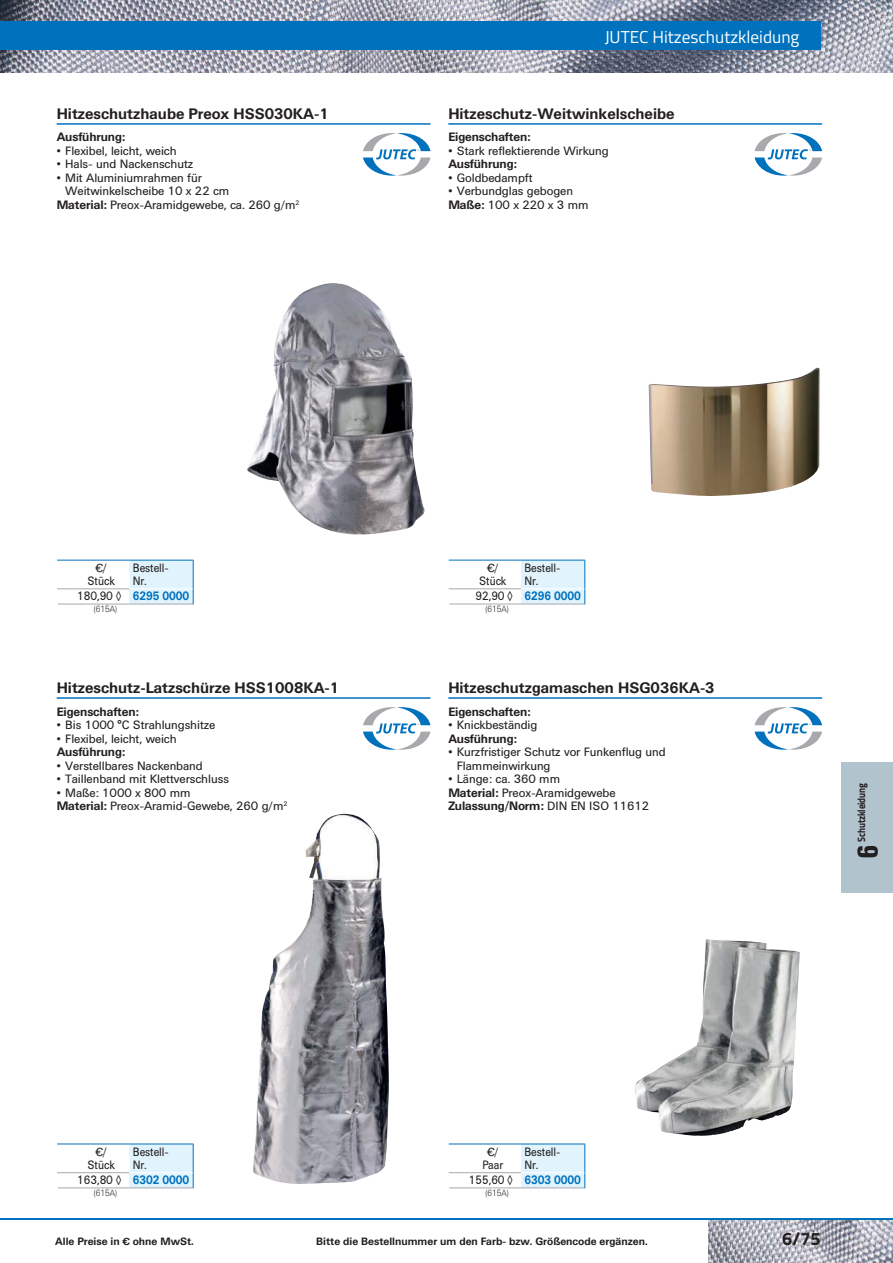
<style>
.page{position:relative;width:893px;height:1263px;background:#fff}
.page>*{position:absolute;margin:0;border:0;box-sizing:border-box;transform-origin:0 0}
.t1{font:700 28.5px "Univers Condp 67";color:#231f20}
.t2{font:700 18px "Titillium Web";color:#231f20}
.t3{font:17.25px "Titillium Web";color:#fff}
.t4{font:700 15px "Universdp 65";color:#231f20}
.t5{font:12px/13.5px "Universdp 55";letter-spacing:-.01em;color:#231f20}
.t6{font:700 12px "Universdp 65";letter-spacing:-.01em;color:#231f20}
.t7{font:12px "Universdp 55";letter-spacing:-.01em;color:#231f20;scale:.9 1}
.t8{font:700 12px "Universdp 65";letter-spacing:-.01em;color:#0071bc;scale:.9 1}
.t9{font:700 10.65px "Titillium Web";letter-spacing:-.02em;color:#231f20;scale:.85 1}
.t10{font:700 10.5px "Universdp 65";color:#231f20}
.t11{font:300 9px "Universdp 45";letter-spacing:-.01em;color:#231f20;scale:.9 1}
.s1{font-family:"Universdp 65";font-weight:700}
.s2{font-family:"Universdp 55";font-weight:400;color:#231f20}
.s3{font-family:"Universdp 55";font-weight:400}
</style>
<div class="page">
<img style="left:0;top:0;width:893px;height:72px">
<img style="left:708px;top:1220px;width:185px;height:43px">
<hr style="left:0;top:1218px;width:893px;height:2px;background:#0071bc">
<div style="left:842px;top:762px;width:51px;height:130px;background:#b1c4ce"></div>
<div style="left:129px;top:560px;width:64px;height:29px;background:#e1f4fd"></div>
<div style="left:129px;top:589px;width:64px;height:15px;background:#e1f4fd"></div>
<hr style="left:129px;top:604px;width:64px;height:1px;background:#a7a9ac">
<hr style="left:58px;top:604px;width:71px;height:1px;background:#a7a9ac">
<hr style="left:57px;top:560px;width:72px;height:1px;background:#0071bc">
<hr style="left:57px;top:588px;width:72px;height:1px;background:#a7a9ac">
<hr style="left:129px;top:560px;width:64px;height:1px;background:#0071bc">
<svg style="left:193px;top:560px;width:1px;height:44px"></svg>
<hr style="left:129px;top:588px;width:64px;height:1px;background:#fff">
<img style="left:247px;top:283px;width:178px;height:252px">
<div style="left:521px;top:560px;width:64px;height:29px;background:#e1f4fd"></div>
<div style="left:521px;top:589px;width:64px;height:15px;background:#e1f4fd"></div>
<hr style="left:521px;top:604px;width:63px;height:1px;background:#a7a9ac">
<hr style="left:449px;top:604px;width:72px;height:1px;background:#a7a9ac">
<hr style="left:449px;top:560px;width:72px;height:1px;background:#0071bc">
<hr style="left:449px;top:588px;width:72px;height:1px;background:#a7a9ac">
<hr style="left:521px;top:560px;width:63px;height:1px;background:#0071bc">
<svg style="left:584px;top:560px;width:1px;height:44px"></svg>
<hr style="left:521px;top:588px;width:63px;height:1px;background:#fff">
<hr style="left:57px;top:123px;width:373px;height:2px;background:#0071bc">
<svg style="left:363px;top:133px;width:67px;height:43px"></svg>
<hr style="left:448px;top:123px;width:374px;height:2px;background:#0071bc">
<svg style="left:755px;top:133px;width:67px;height:43px"></svg>
<img style="left:648px;top:368px;width:172px;height:128px">
<div style="left:129px;top:1144px;width:64px;height:29px;background:#e1f4fd"></div>
<div style="left:129px;top:1173px;width:64px;height:15px;background:#e1f4fd"></div>
<hr style="left:129px;top:1187px;width:64px;height:1px;background:#a7a9ac">
<hr style="left:58px;top:1187px;width:71px;height:1px;background:#a7a9ac">
<hr style="left:57px;top:1143px;width:72px;height:1px;background:#0071bc">
<hr style="left:57px;top:1172px;width:72px;height:1px;background:#a7a9ac">
<hr style="left:129px;top:1143px;width:64px;height:1px;background:#0071bc">
<svg style="left:193px;top:1143px;width:1px;height:45px"></svg>
<hr style="left:129px;top:1172px;width:64px;height:1px;background:#fff">
<div style="left:521px;top:1144px;width:64px;height:29px;background:#e1f4fd"></div>
<div style="left:521px;top:1173px;width:64px;height:15px;background:#e1f4fd"></div>
<hr style="left:521px;top:1187px;width:63px;height:1px;background:#a7a9ac">
<hr style="left:449px;top:1187px;width:72px;height:1px;background:#a7a9ac">
<hr style="left:449px;top:1143px;width:72px;height:1px;background:#0071bc">
<hr style="left:449px;top:1172px;width:72px;height:1px;background:#a7a9ac">
<hr style="left:521px;top:1143px;width:63px;height:1px;background:#0071bc">
<svg style="left:584px;top:1143px;width:1px;height:45px"></svg>
<hr style="left:521px;top:1172px;width:63px;height:1px;background:#fff">
<img style="left:253px;top:814px;width:136px;height:370px">
<hr style="left:57px;top:697px;width:373px;height:2px;background:#0071bc">
<svg style="left:363px;top:707px;width:67px;height:43px"></svg>
<hr style="left:448px;top:697px;width:374px;height:2px;background:#0071bc">
<svg style="left:755px;top:707px;width:67px;height:43px"></svg>
<img style="left:635px;top:939px;width:165px;height:197px">
<div style="left:0;top:21px;width:821px;height:29px;background:#0071bc"></div>
<p class="t4" style="left:57px;top:108px;width:274px">Hitzeschutzhaube Preox HSS030KA-1</p>
<p class="t6" style="left:57px;top:132px;width:70px">Ausführung:</p>
<p class="t5" style="left:57px;top:145px;width:122px">• Flexibel, leicht, weich</p>
<p class="t5" style="left:57px;top:159px;width:138px">• Hals- und Nackenschutz</p>
<p class="t5" style="left:57px;top:172px;width:147px">• Mit Aluminiumrahmen für</p>
<p class="t5" style="left:65px;top:186px;width:166px">Weitwinkelscheibe 10 x 22 cm</p>
<p class="t5" style="left:57px;top:199px;width:244px"><span class="s1">Material:</span> Preox-Aramidgewebe, ca. 260 g/m<sup>2</sup></p>
<h3 class="t3" style="left:605px;top:23px;width:196px">JUTEC Hitzeschutzkleidung</h3>
<p class="t4" style="left:448px;top:108px;width:228px">Hitzeschutz-Weitwinkelscheibe</p>
<p class="t6" style="left:448px;top:132px;width:84px">Eigenschaften:</p>
<p class="t5" style="left:448px;top:145px;width:162px">• Stark reflektierende Wirkung</p>
<p class="t6" style="left:448px;top:159px;width:70px">Ausführung:</p>
<p class="t5" style="left:448px;top:172px;width:86px">• Goldbedampft</p>
<p class="t5" style="left:448px;top:186px;width:142px">• Verbundglas gebogen<br><span class="s1">Maße:</span> 100 x 220 x 3 mm</p>
<p class="t7" style="left:95px;top:563px;width:14px">€/</p>
<p class="t7" style="left:133px;top:563px;width:41px">Bestell-</p>
<p class="t7" style="left:88px;top:576px;width:32px">Stück</p>
<p class="t7" style="left:133px;top:576px;width:17px">Nr.</p>
<p class="t8" style="left:77px;top:591px;width:126px"><span class="s2">180,90 ◊</span> 6295 0000</p>
<p class="t11" style="left:93px;top:606px;width:28px">(615A)</p>
<p class="t4" style="left:57px;top:682px;width:284px">Hitzeschutz-Latzschürze HSS1008KA-1</p>
<p class="t6" style="left:57px;top:707px;width:84px">Eigenschaften:</p>
<p class="t5" style="left:57px;top:719px;width:160px">• Bis 1000 °C Strahlungshitze</p>
<p class="t5" style="left:57px;top:733px;width:122px">• Flexibel, leicht, weich</p>
<p class="t6" style="left:57px;top:747px;width:70px">Ausführung:</p>
<p class="t5" style="left:57px;top:760px;width:148px">• Verstellbares Nackenband</p>
<p class="t5" style="left:57px;top:773px;width:174px">• Taillenband mit Klettverschluss</p>
<p class="t5" style="left:57px;top:787px;width:232px">• Maße: 1000 x 800 mm<br><span class="s1">Material:</span> Preox-Aramid-Gewebe, 260 g/m<sup>2</sup></p>
<p class="t7" style="left:487px;top:563px;width:14px">€/</p>
<p class="t7" style="left:524px;top:563px;width:41px">Bestell-</p>
<p class="t7" style="left:479px;top:576px;width:32px">Stück</p>
<p class="t7" style="left:524px;top:576px;width:17px">Nr.</p>
<p class="t8" style="left:475px;top:591px;width:118px"><span class="s2">92,90 ◊</span> 6296 0000</p>
<p class="t11" style="left:485px;top:606px;width:28px">(615A)</p>
<p class="t4" style="left:448px;top:682px;width:268px">Hitzeschutzgamaschen HSG036KA-3</p>
<p class="t6" style="left:448px;top:707px;width:84px">Eigenschaften:</p>
<p class="t5" style="left:448px;top:719px;width:91px">• Knickbeständig</p>
<p class="t6" style="left:448px;top:734px;width:70px">Ausführung:</p>
<p class="t5" style="left:457px;top:746px;width:210px;text-indent:-9px">• Kurzfristiger Schutz vor Funkenflug und<br>Flammeinwirkung</p>
<p class="t5" style="left:448px;top:773px;width:169px">• Länge: ca. 360 mm<br><span class="s1">Material:</span> Preox-Aramidgewebe</p>
<p class="t6" style="left:448px;top:801px;width:203px">Zulassung/Norm: <span class="s3">DIN EN ISO 11612</span></p>
<p class="t9" style="left:853px;top:841px;width:70px;rotate:-90deg">Schutzkleidung</p>
<h1 class="t1" style="left:851px;top:858px;width:16px;rotate:-90deg">6</h1>
<p class="t7" style="left:95px;top:1147px;width:14px">€/</p>
<p class="t7" style="left:133px;top:1147px;width:41px">Bestell-</p>
<p class="t7" style="left:88px;top:1160px;width:32px">Stück</p>
<p class="t7" style="left:133px;top:1160px;width:17px">Nr.</p>
<p class="t8" style="left:77px;top:1175px;width:126px"><span class="s2">163,80 ◊</span> 6302 0000</p>
<p class="t11" style="left:93px;top:1190px;width:28px">(615A)</p>
<p class="t7" style="left:487px;top:1147px;width:14px">€/</p>
<p class="t7" style="left:524px;top:1147px;width:41px">Bestell-</p>
<p class="t7" style="left:482px;top:1160px;width:25px">Paar</p>
<p class="t7" style="left:524px;top:1160px;width:17px">Nr.</p>
<p class="t8" style="left:469px;top:1175px;width:126px"><span class="s2">155,60 ◊</span> 6303 0000</p>
<p class="t11" style="left:485px;top:1190px;width:28px">(615A)</p>
<p class="t10" style="left:55px;top:1237px;width:140px">Alle Preise in € ohne MwSt.</p>
<p class="t10" style="left:316px;top:1237px;width:333px">Bitte die Bestellnummer um den Farb- bzw. Größencode ergänzen.</p>
<h2 class="t2" style="left:782px;top:1225px;width:40px">6/75</h2>
</div>
